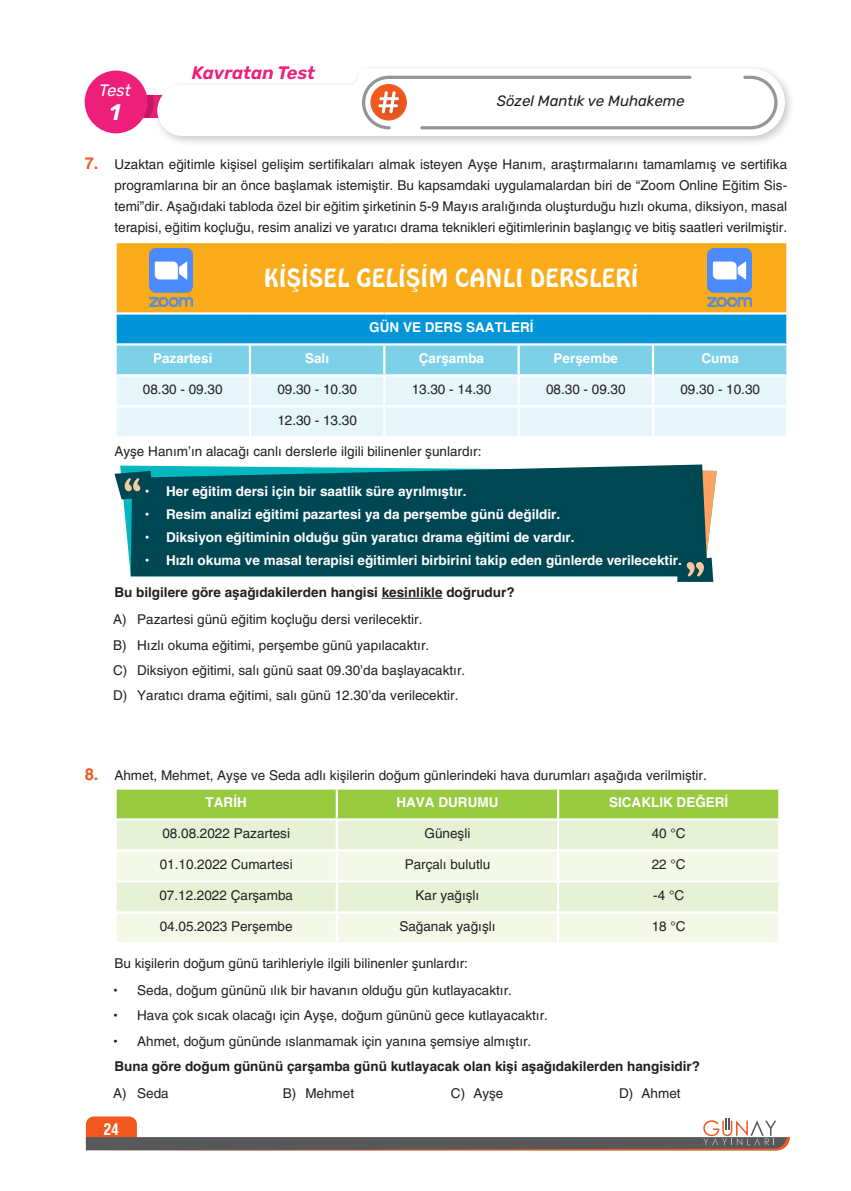
<style>
.page{position:relative;width:851px;height:1191px;background:#fff}
.page>*{position:absolute;margin:0;border:0;box-sizing:border-box;transform-origin:0 0}
.t1{font:24px "Hobo BT";color:#fff}
.t2{font:italic 600 22.5px "Rubik";color:#fff}
.t3{font:italic 600 18px "Rubik";color:#ee1e7b}
.t4{font:italic 16.5px "Rubik";color:#fff}
.t5{font:700 condensed 15.75px "Swiss 721 BT";color:#fff}
.t6{font:italic 15px "Rubik";color:#231f20}
.soru_bold{font:13.5px/21px "Helveticaaci";color:#231f20;text-align:justify}
.kuutu_ici_metin{font:700 13.5px "Helveticaaci";color:#fff}
.yan_yana_genis{font:13.5px "Helveticaaci";color:#231f20}
.alt_alta_siklar{font:13.5px "Helveticaaci";color:#231f20}
.soru_bold-2{font:700 13.5px "Helveticaaci";color:#231f20}
.s1{font-weight:700;font-size:16.5px;color:#f15921}
</style>
<div class="page">
<svg style="left:86px;top:1116px;width:703px;height:34px"></svg>
<svg style="left:143px;top:95px;width:9px;height:23px"></svg>
<div style="left:85px;top:71px;width:62px;height:62px;background:#ee1e7b;border-radius:50%"></div>
<div style="left:152px;top:63px;width:644px;height:84px;background:#231f20;opacity:.25"></div>
<svg style="left:157px;top:69px;width:627px;height:67px"></svg>
<svg style="left:362px;top:76px;width:415px;height:53px"></svg>
<hr style="left:381px;top:598px;width:61px;height:1px;background:#231f20">
<div style="left:116px;top:242px;width:671px;height:71px;background:#faab1a"></div>
<div style="left:116px;top:313px;width:671px;height:31px;background:#0095d9"></div>
<div style="left:117px;top:345px;width:669px;height:29px;background:#7cd1e8"></div>
<div style="left:117px;top:376px;width:669px;height:60px;background:#e5f5f9"></div>
<hr style="left:114px;top:241px;width:136px;height:2px;background:#fff">
<hr style="left:114px;top:243px;width:3px;height:69px;background:#fff">
<hr style="left:250px;top:241px;width:134px;height:2px;background:#fff">
<hr style="left:384px;top:241px;width:134px;height:2px;background:#fff">
<hr style="left:518px;top:241px;width:135px;height:2px;background:#fff">
<hr style="left:653px;top:241px;width:135px;height:2px;background:#fff">
<hr style="left:786px;top:243px;width:2px;height:69px;background:#fff">
<hr style="left:114px;top:312px;width:136px;height:3px;background:#fff">
<hr style="left:114px;top:315px;width:3px;height:28px;background:#fff">
<hr style="left:250px;top:312px;width:134px;height:3px;background:#fff">
<hr style="left:384px;top:312px;width:134px;height:3px;background:#fff">
<hr style="left:518px;top:312px;width:135px;height:3px;background:#fff">
<hr style="left:653px;top:312px;width:135px;height:3px;background:#fff">
<hr style="left:786px;top:315px;width:2px;height:28px;background:#fff">
<hr style="left:114px;top:343px;width:136px;height:2px;background:#fff">
<hr style="left:250px;top:343px;width:134px;height:2px;background:#fff">
<hr style="left:249px;top:345px;width:2px;height:29px;background:#fff">
<hr style="left:384px;top:343px;width:134px;height:2px;background:#fff">
<hr style="left:383px;top:345px;width:2px;height:29px;background:#fff">
<hr style="left:518px;top:343px;width:135px;height:2px;background:#fff">
<hr style="left:517px;top:345px;width:2px;height:29px;background:#fff">
<hr style="left:653px;top:343px;width:135px;height:2px;background:#fff">
<hr style="left:651px;top:345px;width:3px;height:29px;background:#fff">
<hr style="left:249px;top:376px;width:2px;height:29px;background:#fff">
<hr style="left:383px;top:376px;width:2px;height:29px;background:#fff">
<hr style="left:517px;top:376px;width:2px;height:29px;background:#fff">
<hr style="left:651px;top:376px;width:3px;height:29px;background:#fff">
<hr style="left:114px;top:405px;width:136px;height:2px;background:#fff">
<hr style="left:250px;top:405px;width:134px;height:2px;background:#fff">
<hr style="left:249px;top:407px;width:2px;height:29px;background:#fff">
<hr style="left:384px;top:405px;width:134px;height:2px;background:#fff">
<hr style="left:383px;top:407px;width:2px;height:29px;background:#fff">
<hr style="left:518px;top:405px;width:135px;height:2px;background:#fff">
<hr style="left:517px;top:407px;width:2px;height:29px;background:#fff">
<hr style="left:653px;top:405px;width:135px;height:2px;background:#fff">
<hr style="left:651px;top:407px;width:3px;height:29px;background:#fff">
<img style="left:707px;top:248px;width:44px;height:58px">
<img style="left:149px;top:248px;width:44px;height:58px">
<div style="left:131px;top:464px;width:572px;height:112px;background:#004754"></div>
<svg style="left:114px;top:471px;width:39px;height:28px"></svg>
<svg style="left:677px;top:470px;width:39px;height:112px;background:#476c6b"></svg>
<div style="left:117px;top:789px;width:661px;height:29px;background:#98ca3f"></div>
<div style="left:117px;top:820px;width:661px;height:29px;background:#e7f1d5"></div>
<svg style="left:117px;top:852px;width:661px;height:90px;background:#eff5e2"></svg>
<hr style="left:335px;top:789px;width:3px;height:29px;background:#fff">
<hr style="left:557px;top:789px;width:2px;height:29px;background:#fff">
<hr style="left:335px;top:820px;width:3px;height:29px;background:#fff">
<hr style="left:557px;top:820px;width:2px;height:29px;background:#fff">
<hr style="left:335px;top:851px;width:3px;height:29px;background:#fff">
<hr style="left:557px;top:851px;width:2px;height:29px;background:#fff">
<hr style="left:114px;top:880px;width:223px;height:2px;background:#fff">
<hr style="left:337px;top:880px;width:221px;height:2px;background:#fff">
<hr style="left:335px;top:882px;width:3px;height:29px;background:#fff">
<hr style="left:558px;top:880px;width:222px;height:2px;background:#fff">
<hr style="left:557px;top:882px;width:2px;height:29px;background:#fff">
<hr style="left:114px;top:911px;width:223px;height:2px;background:#fff">
<hr style="left:337px;top:911px;width:221px;height:2px;background:#fff">
<hr style="left:335px;top:913px;width:3px;height:29px;background:#fff">
<hr style="left:558px;top:911px;width:222px;height:2px;background:#fff">
<hr style="left:557px;top:913px;width:2px;height:29px;background:#fff">
<h3 class="t3" style="left:192px;top:63px;width:125px">Kavratan Test</h3>
<p class="t4" style="left:99px;top:82px;width:33px">Test</p>
<p class="t2" style="left:110px;top:100px;width:12px">1</p>
<p class="soru_bold" style="left:114px;top:154px;width:674px;text-indent:-30px"><span class="s1">7.</span> Uzaktan eğitimle kişisel gelişim sertifikaları almak isteyen Ayşe Hanım, araştırmalarını tamamlamış ve sertifika programlarına bir an önce başlamak istemiştir. Bu kapsamdaki uygulamalardan biri de “Zoom Online Eğitim Sis&shy;temi”dir. Aşağıdaki tabloda özel bir eğitim şirketinin 5-9 Mayıs aralığında oluşturduğu hızlı okuma, diksiyon, masal terapisi, eğitim koçluğu, resim analizi ve yaratıcı drama teknikleri eğitimlerinin başlangıç ve bitiş saatleri verilmiştir.</p>
<p class="t1" style="left:264px;top:263px;width:376px">KİŞİSEL GELİŞİM CANLI DERSLERİ</p>
<p class="kuutu_ici_metin" style="left:369px;top:319px;width:166px">GÜN VE DERS SAATLERİ</p>
<p class="kuutu_ici_metin" style="left:153px;top:350px;width:61px">Pazartesi</p>
<p class="kuutu_ici_metin" style="left:305px;top:350px;width:26px">Salı</p>
<p class="kuutu_ici_metin" style="left:419px;top:350px;width:67px">Çarşamba</p>
<p class="kuutu_ici_metin" style="left:553px;top:350px;width:66px">Perşembe</p>
<p class="kuutu_ici_metin" style="left:701px;top:350px;width:39px">Cuma</p>
<p class="soru_bold" style="left:143px;top:378px;width:81px">08.30 - 09.30</p>
<p class="soru_bold" style="left:277px;top:378px;width:81px">09.30 - 10.30</p>
<p class="soru_bold" style="left:411px;top:378px;width:81px">13.30 - 14.30</p>
<p class="soru_bold" style="left:546px;top:378px;width:81px">08.30 - 09.30</p>
<p class="soru_bold" style="left:680px;top:378px;width:81px">09.30 - 10.30</p>
<p class="soru_bold" style="left:277px;top:409px;width:81px">12.30 - 13.30</p>
<p class="soru_bold" style="left:114px;top:440px;width:368px">Ayşe Hanım’ın alacağı canlı derslerle ilgili bilinenler şunlardır:</p>
<p class="kuutu_ici_metin" style="left:145px;top:483px;width:323px">• Her eğitim dersi için bir saatlik süre ayrılmıştır.</p>
<p class="kuutu_ici_metin" style="left:145px;top:506px;width:417px">• Resim analizi eğitimi pazartesi ya da perşembe günü değildir.</p>
<p class="kuutu_ici_metin" style="left:145px;top:529px;width:431px">• Diksiyon eğitiminin olduğu gün yaratıcı drama eğitimi de vardır.</p>
<p class="kuutu_ici_metin" style="left:145px;top:552px;width:538px">• Hızlı okuma ve masal terapisi eğitimleri birbirini takip eden günlerde verilecektir.</p>
<p class="soru_bold-2" style="left:114px;top:584px;width:401px">Bu bilgilere göre aşağıdakilerden hangisi kesinlikle doğrudur?</p>
<p class="yan_yana_genis" style="left:113px;top:612px;width:311px">A) Pazartesi günü eğitim koçluğu dersi verilecektir.</p>
<p class="yan_yana_genis" style="left:113px;top:637px;width:317px">B) Hızlı okuma eğitimi, perşembe günü yapılacaktır.</p>
<p class="yan_yana_genis" style="left:113px;top:662px;width:353px">C) Diksiyon eğitimi, salı günü saat 09.30’da başlayacaktır.</p>
<p class="yan_yana_genis" style="left:113px;top:687px;width:347px">D) Yaratıcı drama eğitimi, salı günü 12.30’da verilecektir.</p>
<p class="t6" style="left:496px;top:93px;width:189px">Sözel Mantık ve Muhakeme</p>
<p class="soru_bold" style="left:85px;top:765px;width:623px"><span class="s1">8.</span> Ahmet, Mehmet, Ayşe ve Seda adlı kişilerin doğum günlerindeki hava durumları aşağıda verilmiştir.</p>
<p class="kuutu_ici_metin" style="left:205px;top:794px;width:43px">TARİH</p>
<p class="kuutu_ici_metin" style="left:396px;top:794px;width:103px">HAVA DURUMU</p>
<p class="kuutu_ici_metin" style="left:609px;top:794px;width:121px">SICAKLIK DEĞERİ</p>
<p class="soru_bold" style="left:162px;top:822px;width:129px">08.08.2022 Pazartesi</p>
<p class="soru_bold" style="left:424px;top:822px;width:47px">Güneşli</p>
<p class="soru_bold" style="left:651px;top:822px;width:35px">40 °C</p>
<p class="soru_bold" style="left:160px;top:853px;width:134px">01.10.2022 Cumartesi</p>
<p class="soru_bold" style="left:404px;top:853px;width:87px">Parçalı bulutlu</p>
<p class="soru_bold" style="left:651px;top:853px;width:35px">22 °C</p>
<p class="soru_bold" style="left:159px;top:884px;width:135px">07.12.2022 Çarşamba</p>
<p class="soru_bold" style="left:415px;top:884px;width:65px">Kar yağışlı</p>
<p class="soru_bold" style="left:653px;top:884px;width:32px">-4 °C</p>
<p class="soru_bold" style="left:160px;top:915px;width:134px">04.05.2023 Perşembe</p>
<p class="soru_bold" style="left:399px;top:915px;width:98px">Sağanak yağışlı</p>
<p class="soru_bold" style="left:651px;top:915px;width:35px">18 °C</p>
<p class="soru_bold" style="left:114px;top:952px;width:355px">Bu kişilerin doğum günü tarihleriyle ilgili bilinenler şunlardır:</p>
<p class="alt_alta_siklar" style="left:113px;top:982px;width:400px">• Seda, doğum gününü ılık bir havanın olduğu gün kutlayacaktır.</p>
<p class="alt_alta_siklar" style="left:113px;top:1007px;width:436px">• Hava çok sıcak olacağı için Ayşe, doğum gününü gece kutlayacaktır.</p>
<p class="alt_alta_siklar" style="left:113px;top:1033px;width:419px">• Ahmet, doğum gününde ıslanmamak için yanına şemsiye almıştır.</p>
<p class="soru_bold-2" style="left:114px;top:1058px;width:587px">Buna göre doğum gününü çarşamba günü kutlayacak olan kişi aşağıdakilerden hangisidir?</p>
<p class="yan_yana_genis" style="left:113px;top:1085px;width:57px">A) Seda</p>
<p class="yan_yana_genis" style="left:283px;top:1085px;width:73px">B) Mehmet</p>
<p class="yan_yana_genis" style="left:451px;top:1085px;width:54px">C) Ayşe</p>
<p class="yan_yana_genis" style="left:619px;top:1085px;width:63px">D) Ahmet</p>
<p class="t5" style="left:103px;top:1119px;width:17px">24</p>
</div>
